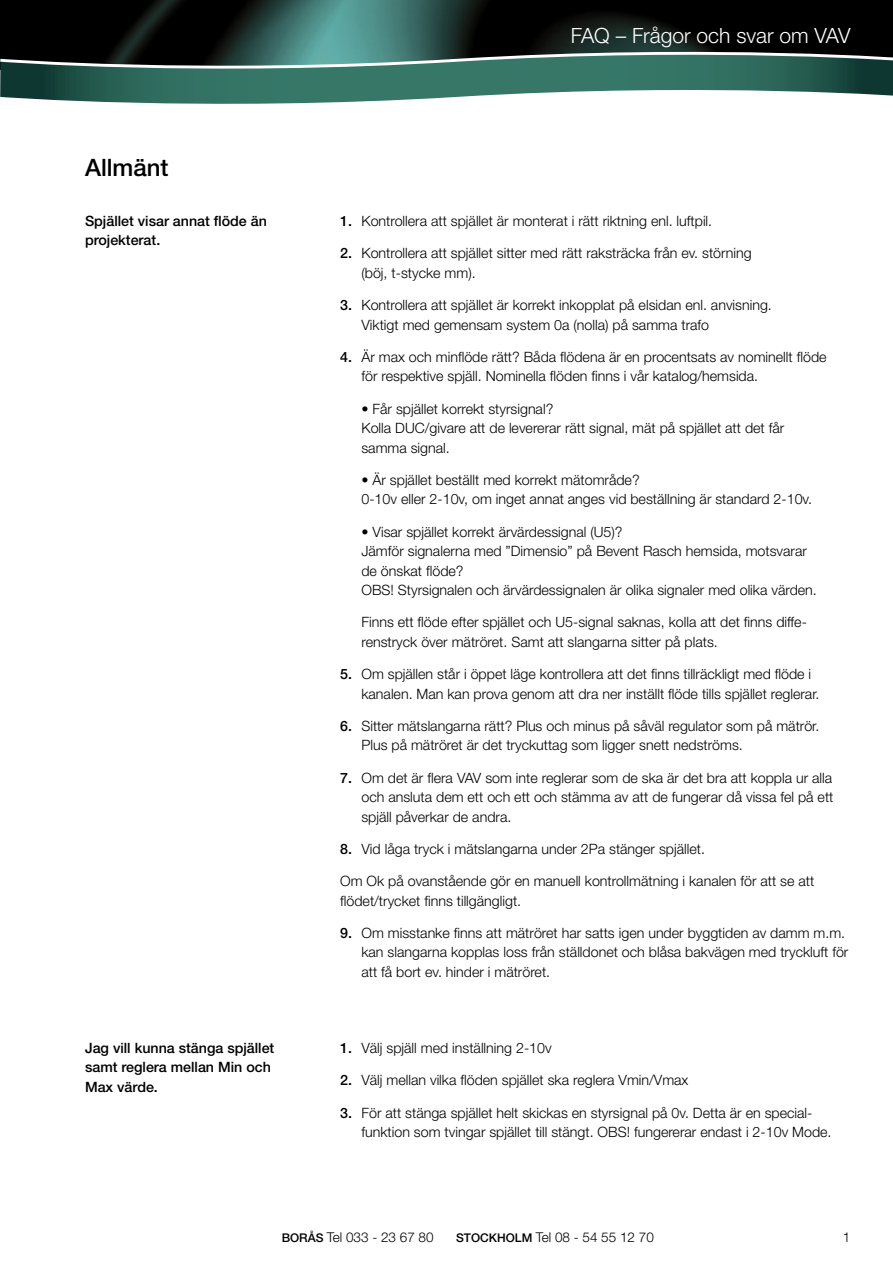
<style>
.page{position:relative;width:893px;height:1263px;background:#fff}
.page>*{position:absolute;margin:0;border:0;box-sizing:border-box;transform-origin:0 0}
.t1{font:500 24px "Helvetica Neue";color:#000}
.t2{font:300 21px "Helvetica Neue";color:#fff}
.t3{font:300 14.25px/19.5px "Helvetica Neue";color:#000}
.t4{font:500 14.25px/19.5px "Helvetica Neue";color:#000}
.t5{font:300 13.5px "Helvetica Neue";color:#000}
.s1{font-weight:500}
.s2{font-weight:500;font-size:12px}
</style>
<div class="page">
<img style="left:0;top:0;width:893px;height:45px">
<svg style="left:0;top:79px;width:893px;height:25px"></svg>
<svg style="left:0;top:45px;width:893px;height:34px;background:#375e57"></svg>
<h2 class="t2" style="left:571px;top:22px;width:281px">FAQ – Frågor och svar om VAV</h2>
<h1 class="t1" style="left:85px;top:153px;width:85px">Allmänt</h1>
<p class="t4" style="left:85px;top:211px;width:183px">Spjället visar annat flöde än projekterat.</p>
<p class="t4" style="left:85px;top:1038px;width:191px">Jag vill kunna stänga spjället samt reglera mellan Min och<br>Max värde.</p>
<p class="t3" style="left:340px;top:211px;width:374px"><span class="s1">1.</span> Kontrollera att spjället är monterat i rätt riktning enl. luftpil.</p>
<p class="t3" style="left:361px;top:243px;width:392px;text-indent:-21px"><span class="s1">2.</span> Kontrollera att spjället sitter med rätt raksträcka från ev. störning (böj, t-stycke mm).</p>
<p class="t3" style="left:361px;top:295px;width:412px;text-indent:-21px"><span class="s1">3.</span> Kontrollera att spjället är korrekt inkopplat på elsidan enl. anvisning.<br>Viktigt med gemensam system 0a (nolla) på samma trafo</p>
<p class="t3" style="left:361px;top:347px;width:467px;text-indent:-21px"><span class="s1">4.</span> Är max och minflöde rätt? Båda flödena är en procentsats av nominellt flöde för respektive spjäll. Nominella flöden finns i vår katalog/hemsida.</p>
<p class="t3" style="left:361px;top:398px;width:424px">• Får spjället korrekt styrsignal?<br>Kolla DUC/givare att de levererar rätt signal, mät på spjället att det får samma signal.</p>
<p class="t3" style="left:361px;top:470px;width:452px">• Är spjället beställt med korrekt mätområde?<br>0-10v eller 2-10v, om inget annat anges vid beställning är standard 2-10v.</p>
<p class="t3" style="left:361px;top:521px;width:457px">• Visar spjället korrekt ärvärdessignal (U5)?<br>Jämför signalerna med ”Dimensio” på Bevent Rasch hemsida, motsvarar de önskat flöde?<br>OBS! Styrsignalen och ärvärdessignalen är olika signaler med olika värden.</p>
<p class="t3" style="left:361px;top:612px;width:447px">Finns ett flöde efter spjället och U5-signal saknas, kolla att det finns diffe&shy;renstryck över mätröret. Samt att slangarna sitter på plats.</p>
<p class="t3" style="left:361px;top:664px;width:459px;text-indent:-21px"><span class="s1">5.</span> Om spjällen står i öppet läge kontrollera att det finns tillräckligt med flöde i kanalen. Man kan prova genom att dra ner inställt flöde tills spjället reglerar.</p>
<p class="t3" style="left:361px;top:716px;width:459px;text-indent:-21px"><span class="s1">6.</span> Sitter mätslangarna rätt? Plus och minus på såväl regulator som på mätrör.<br>Plus på mätröret är det tryckuttag som ligger snett nedströms.</p>
<p class="t3" style="left:361px;top:767px;width:473px;text-align:justify;text-indent:-21px"><span class="s1">7.</span> Om det är flera VAV som inte reglerar som de ska är det bra att koppla ur alla och ansluta dem ett och ett och stämma av att de fungerar då vissa fel på ett spjäll påverkar de andra.</p>
<p class="t3" style="left:340px;top:839px;width:366px"><span class="s1">8.</span> Vid låga tryck i mätslangarna under 2Pa stänger spjället.</p>
<p class="t3" style="left:340px;top:871px;width:476px">Om Ok på ovanstående gör en manuell kontrollmätning i kanalen för att se att flödet/trycket finns tillgängligt.</p>
<p class="t3" style="left:361px;top:923px;width:488px;text-indent:-21px"><span class="s1">9.</span> Om misstanke finns att mätröret har satts igen under byggtiden av damm m.m. kan slangarna kopplas loss från ställdonet och blåsa bakvägen med tryckluft för att få bort ev. hinder i mätröret.</p>
<p class="t3" style="left:340px;top:1038px;width:213px"><span class="s1">1.</span> Välj spjäll med inställning 2-10v</p>
<p class="t3" style="left:340px;top:1070px;width:350px"><span class="s1">2.</span> Välj mellan vilka flöden spjället ska reglera Vmin/Vmax</p>
<p class="t3" style="left:361px;top:1102px;width:472px;text-indent:-21px"><span class="s1">3.</span> För att stänga spjället helt skickas en styrsignal på 0v. Detta är en special&shy;funktion som tvingar spjället till stängt. OBS! fungererar endast i 2-10v Mode.</p>
<p class="t5" style="left:282px;top:1229px;width:153px"><span class="s2">BORÅS</span> Tel 033 - 23 67 80</p>
<p class="t5" style="left:456px;top:1229px;width:199px"><span class="s2">STOCKHOLM</span> Tel 08 - 54 55 12 70</p>
<p class="t5" style="left:843px;top:1229px;width:9px">1</p>
</div>
